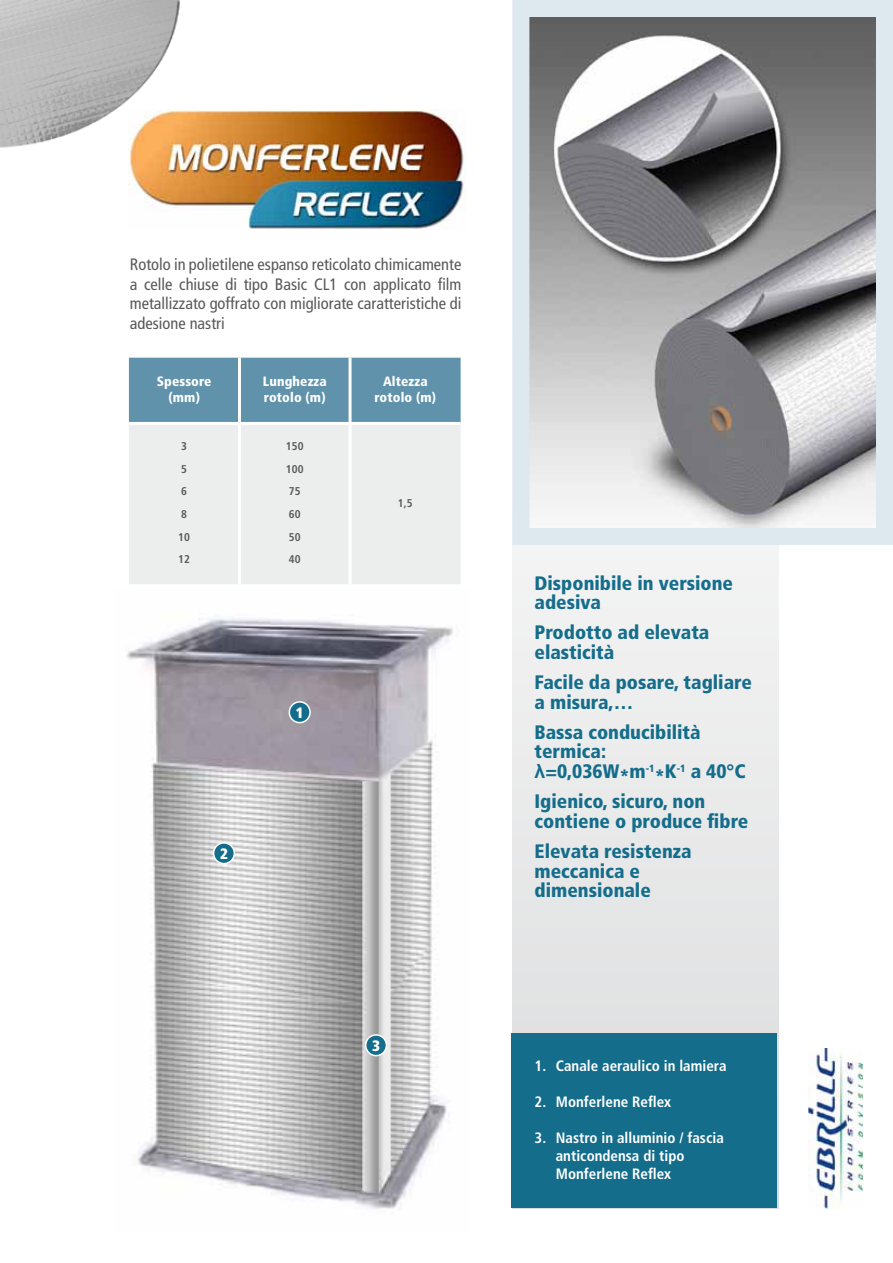
<style>
.page{position:relative;width:893px;height:1263px;background:#fff}
.page>*{position:absolute;margin:0;border:0;box-sizing:border-box;transform-origin:0 0}
.t1{font:900 condensed 19.5px/19.5px "Frutiger";color:#146d8b}
.t2{font:condensed 16.5px/19.5px "Frutiger";color:#58585a;text-align:justify}
.t3{font:700 condensed 15px/18px "Frutiger";color:#fff}
.t4{font:900 condensed 15px "Frutiger";color:#fff}
.t5{font:900 condensed 13.5px/16.2px "Frutiger";letter-spacing:.01em;color:#fff;text-align:center}
.t6{font:700 condensed 11.25px/22.5px "Frutiger";letter-spacing:.01em;color:#58585a}
.s1{font-family:"Arial";font-weight:700;font-stretch:normal}
</style>
<div class="page">
<div style="left:512px;top:255px;width:266px;height:953px;background:#eaeaeb"></div>
<img style="left:809px;top:1048px;width:54px;height:160px">
<img style="left:9px;top:0;width:171px;height:147px">
<div style="left:511px;top:1033px;width:266px;height:175px;background:#146d8b"></div>
<img style="left:129px;top:109px;width:337px;height:120px">
<svg style="left:0;top:0;width:9px;height:148px"></svg>
<svg style="left:512px;top:0;width:381px;height:553px"></svg>
<img style="left:126px;top:617px;width:327px;height:592px">
<div style="left:289px;top:702px;width:21px;height:21px;background:#146d8b;border-radius:50%"></div>
<div style="left:289px;top:701px;width:22px;height:22px;border:2px solid #fff;border-radius:50%"></div>
<div style="left:214px;top:843px;width:20px;height:21px;background:#146d8b;border-radius:50%"></div>
<div style="left:213px;top:842px;width:22px;height:22px;border:2px solid #fff;border-radius:50%"></div>
<div style="left:366px;top:1035px;width:20px;height:21px;background:#146d8b;border-radius:50%"></div>
<div style="left:365px;top:1034px;width:22px;height:22px;border:2px solid #fff;border-radius:50%"></div>
<div style="left:129px;top:358px;width:332px;height:64px;background:#6092ac"></div>
<div style="left:129px;top:425px;width:332px;height:159px;background:#eceded"></div>
<hr style="left:238px;top:358px;width:3px;height:64px;background:#fff">
<hr style="left:349px;top:358px;width:3px;height:64px;background:#fff">
<hr style="left:238px;top:425px;width:3px;height:159px;background:#fff">
<hr style="left:349px;top:425px;width:3px;height:159px;background:#fff">
<p class="t2" style="left:130px;top:255px;width:333px">Rotolo in polietilene espanso reticolato chimicamente a celle chiuse di tipo Basic CL1 con applicato film metallizzato goffrato con migliorate caratteristiche di adesione nastri</p>
<p class="t5" style="left:157px;top:373px;width:56px">Spessore (mm)</p>
<p class="t5" style="left:263px;top:373px;width:65px;text-align:left">Lunghezza rotolo (m)</p>
<p class="t5" style="left:374px;top:373px;width:63px">Altezza rotolo (m)</p>
<p class="t6" style="left:178px;top:435px;width:13px">3<br>5<br>6<br>8<br>10<br>12</p>
<p class="t6" style="left:286px;top:435px;width:19px">150<br>100<br>75<br>60<br>50<br>40</p>
<p class="t6" style="left:398px;top:492px;width:16px">1,5</p>
<p class="t4" style="left:220px;top:844px;width:9px">2</p>
<p class="t4" style="left:296px;top:703px;width:9px">1</p>
<p class="t4" style="left:372px;top:1036px;width:9px">3</p>
<p class="t1" style="left:535px;top:573px;width:200px">Disponibile in versione adesiva</p>
<p class="t1" style="left:535px;top:623px;width:176px">Prodotto ad elevata elasticità</p>
<p class="t1" style="left:535px;top:673px;width:219px">Facile da posare, tagliare a misura,…</p>
<p class="t1" style="left:535px;top:722px;width:213px">Bassa conducibilità termica: <span class="s1">λ</span>=0,036W*m<sup>-1</sup>*K<sup>-1</sup> a 40°C</p>
<p class="t1" style="left:535px;top:792px;width:215px">Igienico, sicuro, non contiene o produce fibre</p>
<p class="t1" style="left:535px;top:841px;width:159px">Elevata resistenza meccanica e dimensionale</p>
<p class="t3" style="left:535px;top:1057px;width:193px">1. Canale aeraulico in lamiera</p>
<p class="t3" style="left:535px;top:1093px;width:138px">2. Monferlene Reflex</p>
<p class="t3" style="left:556px;top:1129px;width:170px;text-indent:-21px">3. Nastro in alluminio / fascia anticondensa di tipo<br>Monferlene Reflex</p>
</div>
